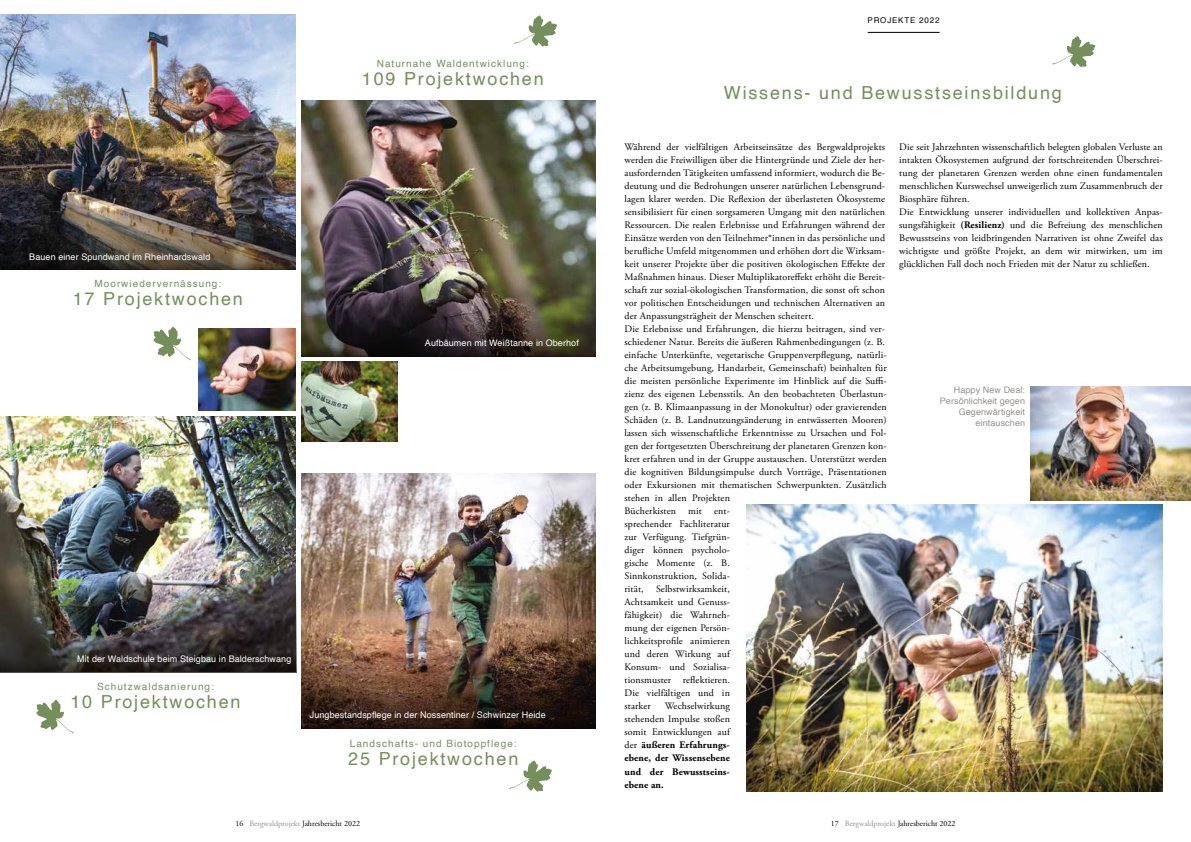
<style>
.page{position:relative;width:1191px;height:842px;background:#fff}
.page>*{position:absolute;margin:0;border:0;box-sizing:border-box;transform-origin:0 0}
.t1{font:18px "Helvetica";letter-spacing:.1em;color:#748f5b}
.t2{font:10px/13px "Adobe Garamond Pro";letter-spacing:.01em;color:#000}
.t3{font:700 10px/13px "Adobe Garamond Pro";letter-spacing:.01em;color:#000;text-align:justify}
.t4{font:10px "Helvetica";letter-spacing:.1em;color:#748f5b}
.t5{font:9px "Helvetica";letter-spacing:.01em;color:#fff}
.t6{font:9px/10.8px "Helvetica";letter-spacing:.01em;color:#949290;text-align:right}
.t7{font:8px "Adobe Garamond";color:#000}
.t8{font:8px "Helvetica";letter-spacing:.1em;color:#000}
.s1{font-weight:400}
.s2{font-weight:700}
.s3{color:#949290}
</style>
<div class="page">
<svg style="left:153px;top:326px;width:38px;height:34px"></svg>
<img style="left:301px;top:474px;width:294px;height:172px">
<img style="left:301px;top:101px;width:294px;height:173px">
<img style="left:0;top:14px;width:296px;height:255px">
<img style="left:301px;top:361px;width:96px;height:81px">
<img style="left:199px;top:328px;width:97px;height:83px">
<img style="left:0;top:417px;width:296px;height:163px">
<svg style="left:36px;top:699px;width:38px;height:34px"></svg>
<svg style="left:514px;top:15px;width:43px;height:32px"></svg>
<svg style="left:509px;top:760px;width:43px;height:32px"></svg>
<hr style="left:867px;top:32px;width:72px;height:1px;background:#000">
<img style="left:1031px;top:387px;width:160px;height:113px">
<img style="left:747px;top:505px;width:415px;height:286px">
<svg style="left:1052px;top:36px;width:43px;height:31px"></svg>
<img style="left:0;top:580px;width:296px;height:93px">
<img style="left:301px;top:646px;width:294px;height:83px">
<img style="left:301px;top:274px;width:294px;height:82px">
<img style="left:0;top:213px;width:295px;height:56px">
<p class="t5" style="left:29px;top:249px;width:182px">Bauen einer Spundwand im Rheinhardswald</p>
<p class="t4" style="left:95px;top:275px;width:128px">Moorwiedervernässung:</p>
<h1 class="t1" style="left:73px;top:285px;width:172px">17 Projektwochen</h1>
<p class="t4" style="left:377px;top:56px;width:153px">Naturnahe Waldentwicklung:</p>
<h1 class="t1" style="left:362px;top:65px;width:183px">109 Projektwochen</h1>
<p class="t5" style="left:425px;top:336px;width:155px">Aufbäumen mit Weißtanne in Oberhof</p>
<p class="t5" style="left:77px;top:652px;width:216px">Mit der Waldschule beim Steigbau in Balderschwang</p>
<p class="t4" style="left:97px;top:679px;width:118px">Schutzwaldsanierung:</p>
<h1 class="t1" style="left:70px;top:688px;width:172px">10 Projektwochen</h1>
<p class="t5" style="left:310px;top:707px;width:237px">Jungbestandspflege in der Nossentiner / Schwinzer Heide</p>
<p class="t4" style="left:350px;top:735px;width:168px">Landschafts- und Biotoppflege:</p>
<h1 class="t1" style="left:348px;top:744px;width:172px">25 Projektwochen</h1>
<p class="t8" style="left:867px;top:14px;width:73px">PROJEKTE 2022</p>
<h1 class="t1" style="left:724px;top:79px;width:339px">Wissens- und Bewusstseinsbildung</h1>
<p class="t2" style="left:624px;top:141px;width:264px">Während der vielfältigen Arbeitseinsätze des Bergwaldprojekts werden die Freiwilligen über die Hintergründe und Ziele der her&shy;ausfordernden Tätigkeiten umfassend informiert, wodurch die Be&shy;deutung und die Bedrohungen unserer natürlichen Lebensgrund&shy;lagen klarer werden. Die Reflexion der überlasteten Ökosysteme sensibilisiert für einen sorgsameren Umgang mit den natürlichen Ressourcen. Die realen Erlebnisse und Erfahrungen während der Einsätze werden von den Teilnehmer*innen in das persönliche und berufliche Umfeld mitgenommen und erhöhen dort die Wirksam&shy;keit unserer Projekte über die positiven ökologischen Effekte der Maßnahmen hinaus. Dieser Multiplikatoreffekt erhöht die Bereit&shy;schaft zur sozial-ökologischen Transformation, die sonst oft schon vor politischen Entscheidungen und technischen Alternativen an der Anpassungsträgheit der Menschen scheitert.<br>Die Erlebnisse und Erfahrungen, die hierzu beitragen, sind ver&shy;schiedener Natur. Bereits die äußeren Rahmenbedingungen (z. B. einfache Unterkünfte, vegetarische Gruppenverpflegung, natürli&shy;che Arbeitsumgebung, Handarbeit, Gemeinschaft) beinhalten für die meisten persönliche Experimente im Hinblick auf die Suffi&shy;zienz des eigenen Lebensstils. An den beobachteten Überlastun&shy;gen (z. B. Klimaanpassung in der Monokultur) oder gravierenden Schäden (z. B. Landnutzungsänderung in entwässerten Mooren) lassen sich wissenschaftliche Erkenntnisse zu Ursachen und Fol&shy;gen der fortgesetzten Überschreitung der planetaren Grenzen kon&shy;kret erfahren und in der Gruppe austauschen. Unterstützt werden die kognitiven Bildungsimpulse durch Vorträge, Präsentationen oder Exkursionen mit thematischen Schwerpunkten. Zusätzlich stehen in allen Projekten<br>Bücherkisten mit ent-<br>sprechender Fachliteratur<br>zur Verfügung. Tiefgrün-<br>diger können psycholo-<br>gische Momente (z. B.<br>Sinnkonstruktion, Solida-<br>rität, Selbstwirksamkeit,<br>Achtsamkeit und Genuss-<br>fähigkeit) die Wahrneh-<br>mung der eigenen Persön-<br>lichkeitsprofile animieren<br>und deren Wirkung auf<br>Konsum- und Sozialisa-<br>tionsmuster reflektieren.<br>Die vielfältigen und in<br>starker</p>
<p class="t3" style="left:624px;top:700px;width:107px;text-indent:40px"><span class="s1">Wechselwirkung stehenden Impulse stoßen somit Entwicklungen auf der</span> äußeren Erfahrungs&shy;ebene, der Wissensebene und der Bewusstseins&shy;ebene an.</p>
<p class="t2" style="left:899px;top:141px;width:265px">Die seit Jahrzehnten wissenschaftlich belegten globalen Verluste an intakten Ökosystemen aufgrund der fortschreitenden Überschrei&shy;tung der planetaren Grenzen werden ohne einen fundamentalen menschlichen Kurswechsel unweigerlich zum Zusammenbruch der Biosphäre führen.<br>Die Entwicklung unserer individuellen und kollektiven Anpas&shy;sungsfähigkeit <span class="s2">(Resilienz)</span> und die Befreiung des menschlichen Bewusstseins von leidbringenden Narrativen ist ohne Zweifel das wichtigste und größte Projekt, an dem wir mitwirken, um im glücklichen Fall doch noch Frieden mit der Natur zu schließen.</p>
<p class="t6" style="left:939px;top:385px;width:87px">Happy New Deal:<br>Persönlichkeit gegen<br>Gegenwärtigkeit eintauschen</p>
<p class="t7" style="left:235px;top:819px;width:126px">16 <span class="s3">Bergwaldprojekt</span> Jahresbericht 2022</p>
<p class="t7" style="left:831px;top:819px;width:126px">17 <span class="s3">Bergwaldprojekt</span> Jahresbericht 2022</p>
</div>
